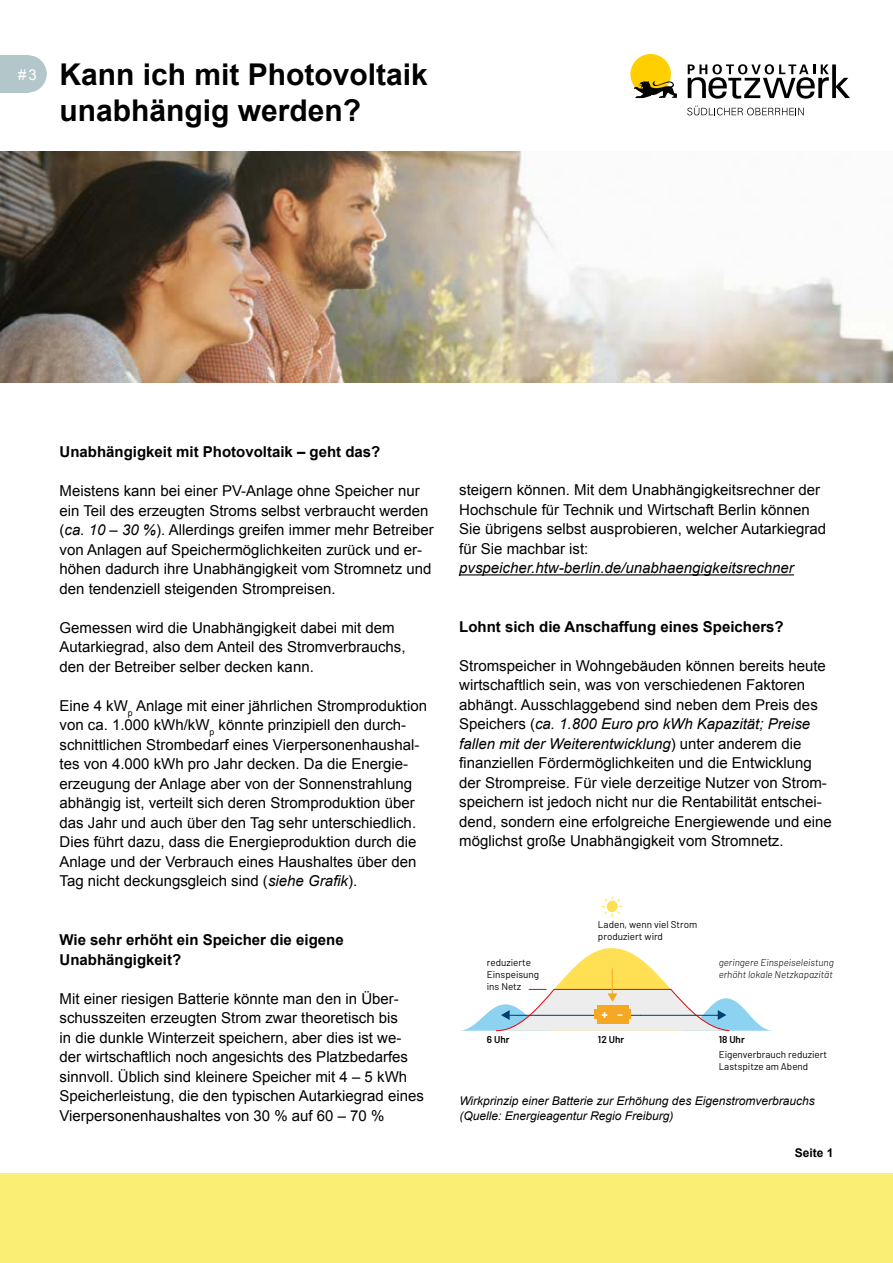
<style>
.page{position:relative;width:893px;height:1263px;background:#fff}
.page>*{position:absolute;margin:0;border:0;box-sizing:border-box;transform-origin:0 0}
.t1{font:700 30px/36px "Arial";color:#000}
.t2{font:15px/19.5px "Arial";color:#000}
.t3{font:700 15px/19.5px "Arial";color:#000}
.t4{font:italic 15px "Arial";color:#000}
.t5{font:15px "Arial";color:#fff}
.t6{font:700 13.2px "Barlow";color:#fff}
.t7{font:italic 12px/15px "Arial";color:#000}
.t8{font:700 12px "Arial";color:#000}
.t9{font:9.9px/11.9px "Barlow";color:#000}
.t10{font:italic 300 9.9px/11.9px "Barlow";color:#000}
.t11{font:600 9.9px "Barlow";color:#000}
.s1{font-style:italic}
</style>
<div class="page">
<img style="left:0;top:152px;width:893px;height:231px">
<div style="left:0;top:1174px;width:893px;height:89px;background:#fbee75"></div>
<hr style="left:459px;top:574px;width:335px;height:1px;background:#000">
<svg style="left:601px;top:896px;width:22px;height:21px"></svg>
<div style="left:606px;top:900px;width:12px;height:12px;background:#ffe054;border-radius:5px"></div>
<svg style="left:461px;top:948px;width:310px;height:83px"></svg>
<div style="left:0;top:55px;width:28px;height:37px;background:#b3c6ca"></div>
<div style="left:10px;top:55px;width:37px;height:37px;background:#b3c6ca;border-radius:50%"></div>
<div style="left:630px;top:54px;width:41px;height:40px;background:#ffcf00;border-radius:50%"></div>
<svg style="left:634px;top:81px;width:43px;height:17px"></svg>
<svg style="left:688px;top:64px;width:162px;height:35px"></svg>
<svg style="left:687px;top:106px;width:117px;height:9px"></svg>
<p class="t5" style="left:18px;top:65px;width:20px">#3</p>
<h1 class="t1" style="left:60px;top:58px;width:370px">Kann ich mit Photovoltaik unabhängig werden?</h1>
<p class="t3" style="left:60px;top:443px;width:322px">Unabhängigkeit mit Photovoltaik – geht das?</p>
<p class="t2" style="left:60px;top:482px;width:376px">Meistens kann bei einer PV-Anlage ohne Speicher nur ein Teil des erzeugten Stroms selbst verbraucht werden (<span class="s1">ca. 10 – 30 %</span>). Allerdings greifen immer mehr Betreiber von Anlagen auf Speichermöglichkeiten zurück und er&shy;höhen dadurch ihre Unabhängigkeit vom Stromnetz und den tendenziell steigenden Strompreisen.</p>
<p class="t2" style="left:60px;top:618px;width:347px">Gemessen wird die Unabhängigkeit dabei mit dem<br>Autarkiegrad, also dem Anteil des Stromverbrauchs, den der Betreiber selber decken kann.</p>
<p class="t2" style="left:60px;top:696px;width:369px">Eine 4 kW<sub>p</sub> Anlage mit einer jährlichen Stromproduktion von ca. 1.000 kWh/kW<sub>p</sub> könnte prinzipiell den durch&shy;schnittlichen Strombedarf eines Vierpersonenhaushal&shy;tes von 4.000 kWh pro Jahr decken. Da die Energie&shy;erzeugung der Anlage aber von der Sonnenstrahlung abhängig ist, verteilt sich deren Stromproduktion über das Jahr und auch über den Tag sehr unterschiedlich.<br>Dies führt dazu, dass die Energieproduktion durch die Anlage und der Verbrauch eines Haushaltes über den Tag nicht deckungsgleich sind (<span class="s1">siehe Grafik</span>).</p>
<p class="t3" style="left:60px;top:930px;width:286px">Wie sehr erhöht ein Speicher die eigene<br>Unabhängigkeit?</p>
<p class="t2" style="left:60px;top:989px;width:366px">Mit einer riesigen Batterie könnte man den in Über&shy;schusszeiten erzeugten Strom zwar theoretisch bis<br>in die dunkle Winterzeit speichern, aber dies ist we&shy;der wirtschaftlich noch angesichts des Platzbedarfes sinnvoll. Üblich sind kleinere Speicher mit 4 – 5 kWh Speicherleistung, die den typischen Autarkiegrad eines Vierpersonenhaushaltes von 30 % auf 60 – 70 %</p>
<p class="t2" style="left:459px;top:480px;width:368px">steigern können. Mit dem Unabhängigkeitsrechner der Hochschule für Technik und Wirtschaft Berlin können Sie übrigens selbst ausprobieren, welcher Autarkiegrad für Sie machbar ist:</p>
<p class="t4" style="left:459px;top:558px;width:336px">pvspeicher.htw-berlin.de/unabhaengigkeitsrechner</p>
<p class="t3" style="left:459px;top:617px;width:326px">Lohnt sich die Anschaffung eines Speichers?</p>
<p class="t2" style="left:459px;top:656px;width:374px">Stromspeicher in Wohngebäuden können bereits heute wirtschaftlich sein, was von verschiedenen Faktoren abhängt. Ausschlaggebend sind neben dem Preis des Speichers (<span class="s1">ca. 1.800 Euro pro kWh Kapazität; Preise fallen mit der Weiterentwicklung</span>) unter anderem die finanziellen Fördermöglichkeiten und die Entwicklung der Strompreise. Für viele derzeitige Nutzer von Strom&shy;speichern ist jedoch nicht nur die Rentabilität entschei&shy;dend, sondern eine erfolgreiche Energiewende und eine möglichst große Unabhängigkeit vom Stromnetz.</p>
<p class="t9" style="left:487px;top:956px;width:54px">reduzierte<br>Einspeisung ins Netz</p>
<p class="t11" style="left:487px;top:1033px;width:24px">6 Uhr</p>
<p class="t9" style="left:598px;top:919px;width:101px">Laden, wenn viel Strom produziert wird</p>
<p class="t6" style="left:601px;top:1006px;width:23px">+ -</p>
<p class="t10" style="left:719px;top:956px;width:117px">geringere Einspeiseleistung erhöht lokale Netzkapazität</p>
<p class="t11" style="left:598px;top:1033px;width:28px">12 Uhr</p>
<p class="t11" style="left:719px;top:1033px;width:28px">18 Uhr</p>
<p class="t9" style="left:719px;top:1048px;width:110px">Eigenverbrauch reduziert<br>Lastspitze am Abend</p>
<p class="t7" style="left:459px;top:1093px;width:357px">Wirkprinzip einer Batterie zur Erhöhung des Eigenstromverbrauchs (Quelle: Energieagentur Regio Freiburg)</p>
<p class="t8" style="left:795px;top:1145px;width:40px">Seite 1</p>
</div>
